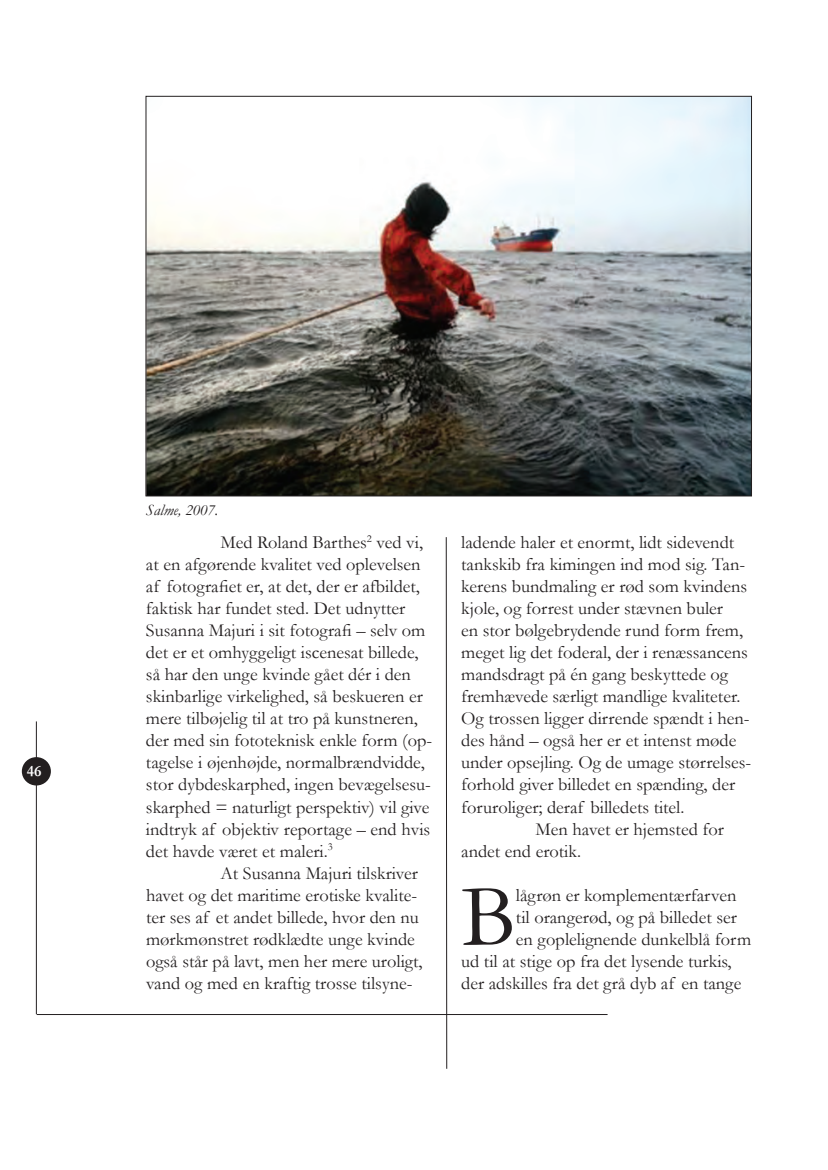
<style>
.page{position:relative;width:828px;height:1170px;background:#fff}
.page>*{position:absolute;margin:0;border:0;box-sizing:border-box;transform-origin:0 0}
.drop_cap{font:89.08px "Garamond";color:#231f20}
.Almindelig_tekst_med{font:18.38px/22.1px "Garamond";color:#231f20}
.drop_cap-2{font:18.38px "Garamond";color:#231f20}
.almindelig_tekst_ude{font:italic 15.75px "Garamond";color:#231f20}
.t1{font:700 15.75px "Garamond";color:#fff}
</style>
<div class="page">
<hr style="left:36px;top:721px;width:1px;height:293px;background:#231f20">
<hr style="left:37px;top:1014px;width:570px;height:1px;background:#231f20">
<div style="left:23px;top:758px;width:27px;height:26px;background:#231f20;border-radius:50%"></div>
<div style="left:22px;top:757px;width:29px;height:28px;border:2px solid #231f20;border-radius:50%"></div>
<hr style="left:446px;top:537px;width:1px;height:532px;background:#231f20">
<img style="left:147px;top:98px;width:602px;height:396px">
<p class="t1" style="left:27px;top:760px;width:16px">46</p>
<p class="almindelig_tekst_ude" style="left:146px;top:499px;width:74px">Salme, 2007.</p>
<p class="Almindelig_tekst_med" style="left:146px;top:530px;width:288px;text-indent:74px">Med Roland Barthes<sup>2</sup> ved vi, at en afgørende kvalitet ved oplevelsen af fotografiet er, at det, der er afbildet, faktisk har fundet sted. Det udnytter Susanna Majuri i sit fotografi – selv om det er et omhyggeligt iscenesat billede, så har den unge kvinde gået dér i den skinbarlige virkelighed, så beskueren er mere tilbøjelig til at tro på kunstneren, der med sin fototeknisk enkle form (op&shy;tagelse i øjenhøjde, normalbrændvidde, stor dybdeskarphed, ingen bevægelsesu&shy;skarphed = naturligt perspektiv) vil give indtryk af objektiv reportage – end hvis det havde været et maleri.<sup>3</sup></p>
<p class="Almindelig_tekst_med" style="left:146px;top:861px;width:278px;text-indent:74px">At Susanna Majuri tilskriver havet og det maritime erotiske kvalite&shy;ter ses af et andet billede, hvor den nu mørkmønstret rødklædte unge kvinde også står på lavt, men her mere uroligt, vand og med en kraftig trosse tilsyne-</p>
<p class="Almindelig_tekst_med" style="left:461px;top:530px;width:291px">ladende haler et enormt, lidt sidevendt tankskib fra kimingen ind mod sig. Tan&shy;kerens bundmaling er rød som kvindens kjole, og forrest under stævnen buler<br>en stor bølgebrydende rund form frem, meget lig det foderal, der i renæssancens mandsdragt på én gang beskyttede og fremhævede særligt mandlige kvaliteter.<br>Og trossen ligger dirrende spændt i hen&shy;des hånd – også her er et intenst møde under opsejling. Og de umage størrelses&shy;forhold giver billedet en spænding, der foruroliger; deraf billedets titel.</p>
<p class="Almindelig_tekst_med" style="left:461px;top:817px;width:264px;text-indent:74px">Men havet er hjemsted for andet end erotik.</p>
<p class="drop_cap" style="left:461px;top:857px;width:56px">B</p>
<p class="drop_cap-2" style="left:516px;top:882px;width:222px">lågrøn er komplementærfarven</p>
<p class="drop_cap-2" style="left:516px;top:904px;width:222px">til orangerød, og på billedet ser</p>
<p class="drop_cap-2" style="left:516px;top:927px;width:237px">en goplelignende dunkelblå form</p>
<p class="drop_cap-2" style="left:461px;top:949px;width:272px">ud til at stige op fra det lysende turkis,</p>
<p class="drop_cap-2" style="left:461px;top:971px;width:282px">der adskilles fra det grå dyb af en tange</p>
</div>
